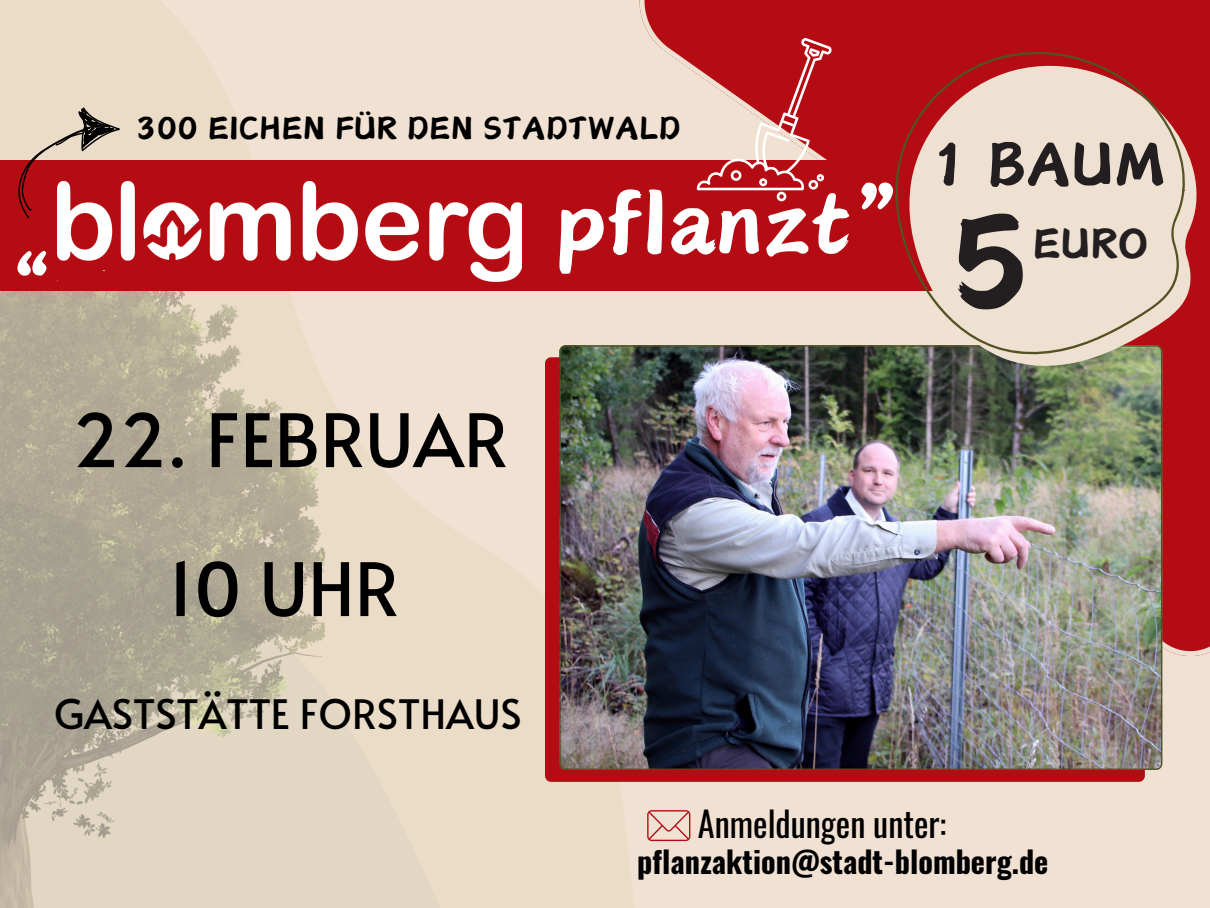
<style>
.page{position:relative;width:1210px;height:908px;background:#fff}
.page>*{position:absolute;margin:0;border:0;box-sizing:border-box;transform-origin:0 0}
.t1{font:155.54px "Canva Ling Xiao";color:#231f20}
.t2{font:104.23px "Canva Ling Xiao";color:#fff}
.t3{font:95.86px "Canva Ling Xiao";color:#fff}
.t4{font:73.25px "Alata";color:#000}
.t5{font:70.24px "Canva Ling Xiao";color:#231f20}
.t6{font:49.03px "Canva Ling Xiao";color:#231f20}
.t7{font:40.42px "Alata";color:#000}
.t8{font:36.92px "Canva Ling Xiao";color:#000}
.t9{font:34.33px "Oswald";color:#000}
.t10{font:700 30.13px "Oswald";color:#000}
</style>
<div class="page">
<img style="left:0;top:0;width:1210px;height:907px">
<svg style="left:631px;top:0;width:579px;height:695px;background:#cd6361"></svg>
<svg style="left:1162px;top:607px;width:48px;height:49px;background:#bc2c30"></svg>
<div style="left:987px;top:170px;width:223px;height:437px;background:#b50c14"></div>
<div style="left:545px;top:357px;width:600px;height:424px;background:#b50c14;border-radius:6px"></div>
<img style="left:559px;top:345px;width:603px;height:424px">
<img style="left:0;top:290px;width:325px;height:617px">
<div style="left:0;top:160px;width:1015px;height:130px;background:#b50c14"></div>
<svg style="left:906px;top:57px;width:293px;height:311px"></svg>
<svg style="left:893px;top:49px;width:294px;height:308px;background:#dcb2a6"></svg>
<img style="left:57px;top:182px;width:464px;height:100px">
<svg style="left:696px;top:38px;width:136px;height:163px"></svg>
<svg style="left:14px;top:107px;width:109px;height:118px"></svg>
<svg style="left:647px;top:809px;width:43px;height:31px"></svg>
<p class="t3" style="left:-19px;top:242px;width:76px">“</p>
<h1 class="t8" style="left:135px;top:111px;width:547px">300 EICHEN FÜR DEN STADTWALD</h1>
<p class="t2" style="left:555px;top:173px;width:379px">pflanzt”</p>
<p class="t5" style="left:929px;top:131px;width:239px">1 BAUM</p>
<h3 class="t1" style="left:946px;top:188px;width:89px">5</h3>
<h2 class="t6" style="left:1032px;top:220px;width:118px">EURO</h2>
<p class="t4" style="left:72px;top:386px;width:438px">22. FEBRUAR</p>
<p class="t4" style="left:167px;top:535px;width:234px">10 UHR</p>
<p class="t7" style="left:54px;top:684px;width:469px">GASTSTÄTTE FORSTHAUS</p>
<p class="t9" style="left:698px;top:797px;width:250px">Anmeldungen unter:</p>
<h4 class="t10" style="left:637px;top:837px;width:413px">pflanzaktion@stadt-blomberg.de</h4>
</div>
